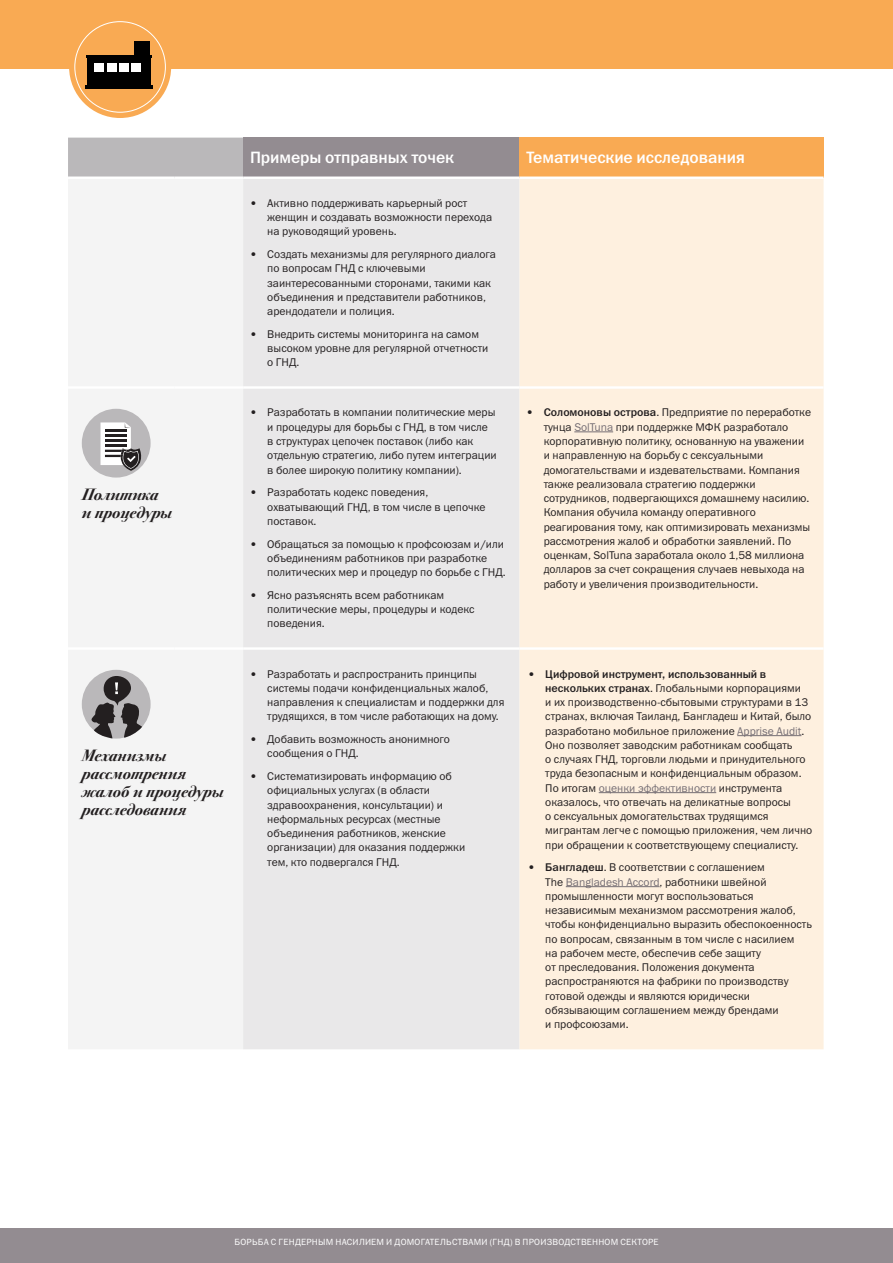
<style>
.page{position:relative;width:893px;height:1263px;background:#fff}
.page>*{position:absolute;margin:0;border:0;box-sizing:border-box;transform-origin:0 0}
.t1{font:italic 700 16.5px/18px "Bodoni Sev ITC";color:#231f20}
.t2{font:16.5px "Franklin Gothic Medium ITC";letter-spacing:-.005em;color:#fff}
.t3{font:11.25px/14.2px "Franklin Gothic Book ITC";color:#231f20}
.t4{font:11.25px "Franklin Gothic Medium ITC";color:#231f20}
.t5{font:9px "Franklin Gothic Book ITC";letter-spacing:.025em;color:#fff}
.s1{font-family:"Franklin Gothic Medium ITC"}
.s2{color:#756e74}
.s3{font-family:"Franklin Gothic Book ITC"}
</style>
<div class="page">
<div style="left:0;top:1228px;width:893px;height:35px;background:#938c91"></div>
<div style="left:0;top:0;width:893px;height:69px;background:#f9aa53"></div>
<div style="left:69px;top:16px;width:102px;height:102px;background:#f9aa53;border-radius:50%"></div>
<div style="left:87px;top:57px;width:64px;height:30px;background:#000"></div>
<hr style="left:86px;top:55px;width:66px;height:2px;background:#000">
<div style="left:94px;top:64px;width:10px;height:8px;background:#fff"></div>
<div style="left:107px;top:64px;width:10px;height:8px;background:#fff"></div>
<div style="left:119px;top:64px;width:10px;height:8px;background:#fff"></div>
<div style="left:131px;top:64px;width:10px;height:8px;background:#fff"></div>
<hr style="left:85px;top:85px;width:68px;height:3px;background:#000">
<div style="left:134px;top:42px;width:15px;height:15px;background:#000"></div>
<div style="left:68px;top:138px;width:175px;height:38px;background:#bab8ba"></div>
<div style="left:243px;top:138px;width:277px;height:40px;background:#938c91"></div>
<div style="left:520px;top:138px;width:304px;height:40px;background:#f9aa53"></div>
<div style="left:68px;top:179px;width:175px;height:870px;background:#f4f4f4"></div>
<div style="left:243px;top:179px;width:277px;height:870px;background:#e9e8e9"></div>
<div style="left:520px;top:179px;width:304px;height:870px;background:#fef0df"></div>
<hr style="left:68px;top:386px;width:106px;height:3px;background:#fff">
<hr style="left:174px;top:386px;width:69px;height:3px;background:#fff">
<hr style="left:243px;top:386px;width:277px;height:3px;background:#fff">
<hr style="left:520px;top:386px;width:304px;height:3px;background:#fff">
<hr style="left:243px;top:176px;width:277px;height:3px;background:#fff">
<hr style="left:520px;top:176px;width:304px;height:3px;background:#fff">
<hr style="left:68px;top:647px;width:106px;height:3px;background:#fff">
<hr style="left:174px;top:647px;width:69px;height:3px;background:#fff">
<hr style="left:243px;top:647px;width:277px;height:3px;background:#fff">
<hr style="left:520px;top:647px;width:304px;height:3px;background:#fff">
<div style="left:82px;top:409px;width:69px;height:69px;background:#bab8ba;border-radius:50%"></div>
<svg style="left:100px;top:422px;width:47px;height:49px"></svg>
<hr style="left:574px;top:432px;width:39px;height:1px;background:#756e74">
<div style="left:82px;top:670px;width:69px;height:69px;background:#bab8ba;border-radius:50%"></div>
<svg style="left:91px;top:676px;width:52px;height:62px"></svg>
<hr style="left:737px;top:735px;width:64px;height:1px;background:#756e74">
<hr style="left:599px;top:792px;width:117px;height:1px;background:#756e74">
<hr style="left:566px;top:886px;width:94px;height:1px;background:#756e74">
<h1 class="t1" style="left:82px;top:485px;width:92px">Политика<br>и процедуры</h1>
<h1 class="t1" style="left:82px;top:746px;width:143px">Механизмы рассмотрения жалоб и процедуры расследования</h1>
<h1 class="t2" style="left:250px;top:147px;width:206px">Примеры отправных точек</h1>
<h1 class="t2" style="left:526px;top:147px;width:220px">Тематические исследования</h1>
<p class="t3" style="left:267px;top:195px;width:226px;text-indent:-17px">• Активно поддерживать карьерный рост женщин и создавать возможности перехода на руководящий уровень.</p>
<p class="t3" style="left:267px;top:247px;width:230px;text-indent:-17px">• Создать механизмы для регулярного диалога по вопросам ГНД с ключевыми заинтересованными сторонами, такими как объединения и представители работников, арендодатели и полиция.</p>
<p class="t3" style="left:267px;top:327px;width:223px;text-indent:-17px">• Внедрить системы мониторинга на самом высоком уровне для регулярной отчетности о ГНД.</p>
<p class="t3" style="left:267px;top:405px;width:231px;text-indent:-17px">• Разработать в компании политические меры и процедуры для борьбы с ГНД, в том числе в структурах цепочек поставок (либо как отдельную стратегию, либо путем интеграции в более широкую политику компании).</p>
<p class="t3" style="left:267px;top:485px;width:220px;text-indent:-17px">• Разработать кодекс поведения, охватывающий ГНД, в том числе в цепочке поставок.</p>
<p class="t3" style="left:267px;top:536px;width:240px;text-indent:-17px">• Обращаться за помощью к профсоюзам и/или объединениям работников при разработке политических мер и процедур по борьбе с ГНД.</p>
<p class="t3" style="left:267px;top:588px;width:209px;text-indent:-17px">• Ясно разъяснять всем работникам политические меры, процедуры и кодекс поведения.</p>
<p class="t3" style="left:267px;top:666px;width:239px;text-indent:-17px">• Разработать и распространить принципы системы подачи конфиденциальных жалоб, направления к специалистам и поддержки для трудящихся, в том числе работающих на дому.</p>
<p class="t3" style="left:267px;top:732px;width:184px;text-indent:-17px">• Добавить возможность анонимного сообщения о ГНД.</p>
<p class="t3" style="left:267px;top:769px;width:199px;text-indent:-17px">• Систематизировать информацию об официальных услугах (в области здравоохранения, консультации) и неформальных ресурсах (местные объединения работников, женские организации) для оказания поддержки тем, кто подвергался ГНД.</p>
<p class="t3" style="left:544px;top:405px;width:269px;text-indent:-17px">• <span class="s1">Соломоновы острова</span>. Предприятие по переработке тунца <span class="s2">SolTuna</span> при поддержке МФК разработало корпоративную политику, основанную на уважении и направленную на борьбу с сексуальными домогательствами и издевательствами. Компания также реализовала стратегию поддержки сотрудников, подвергающихся домашнему насилию.<br>Компания обучила команду оперативного реагирования тому, как оптимизировать механизмы рассмотрения жалоб и обработки заявлений. По оценкам, SolTuna заработала около 1,58 миллиона долларов за счет сокращения случаев невыхода на работу и увеличения производительности.</p>
<p class="t4" style="left:528px;top:667px;width:240px"><span class="s3">•</span> Цифровой инструмент, использованный в</p>
<p class="t3" style="left:545px;top:680px;width:269px"><span class="s1">нескольких странах</span>. Глобальными корпорациями<br>и их производственно-сбытовыми структурами в 13 странах, включая Таиланд, Бангладеш и Китай, было разработано мобильное приложение <span class="s2">Apprise Audit</span>.<br>Оно позволяет заводским работникам сообщать<br>о случаях ГНД, торговли людьми и принудительного труда безопасным и конфиденциальным образом.<br>По итогам <span class="s2">оценки эффективности</span> инструмента оказалось, что отвечать на деликатные вопросы<br>о сексуальных домогательствах трудящимся мигрантам легче с помощью приложения, чем лично при обращении к соответствующему специалисту.</p>
<p class="t3" style="left:545px;top:860px;width:268px;text-indent:-17px">• <span class="s1">Бангладеш</span>. В соответствии с соглашением<br>The <span class="s2">Bangladesh Accord</span>, работники швейной промышленности могут воспользоваться независимым механизмом рассмотрения жалоб, чтобы конфиденциально выразить обеспокоенность по вопросам, связанным в том числе с насилием<br>на рабочем месте, обеспечив себе защиту<br>от преследования. Положения документа распространяются на фабрики по производству готовой одежды и являются юридически обязывающим соглашением между брендами<br>и профсоюзами.</p>
<p class="t5" style="left:234px;top:1236px;width:426px">БОРЬБА С ГЕНДЕРНЫМ НАСИЛИЕМ И ДОМОГАТЕЛЬСТВАМИ (ГНД) В ПРОИЗВОДСТВЕННОМ СЕКТОРЕ</p>
</div>
